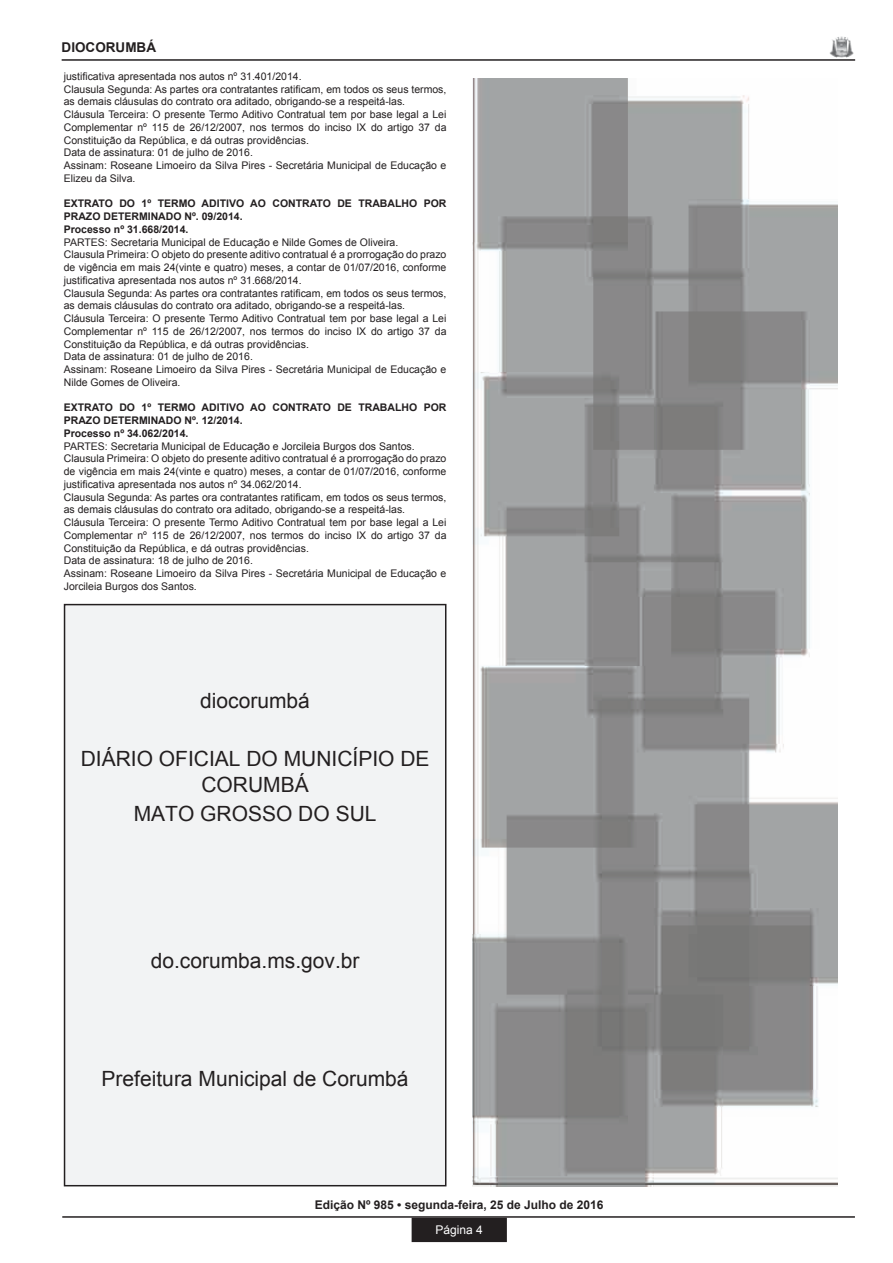
<style>
.page{position:relative;width:893px;height:1263px;background:#fff}
.page>*{position:absolute;margin:0;border:0;box-sizing:border-box;transform-origin:0 0}
.t1{font:21px/25.2px "Arial";color:#231f20;text-align:center}
.t2{font:700 13.5px "Arial";color:#231f20}
.t3{font:700 12px "Arial";color:#231f20}
.t4{font:12px "Arial";color:#fff}
.t5{font:10.5px/12.8px "Arial";color:#231f20}
.t6{font:700 10.5px/12.8px "Arial";color:#231f20}
</style>
<div class="page">
<div style="left:65px;top:605px;width:381px;height:581px;background:#f2f3f4"></div>
<div style="left:64px;top:604px;width:382px;height:582px;border:2px solid #231f20"></div>
<img style="left:472px;top:79px;width:365px;height:1107px">
<div style="left:412px;top:1218px;width:94px;height:23px;background:#231f20"></div>
<div style="left:412px;top:1218px;width:95px;height:24px;border:2px solid #231f20"></div>
<hr style="left:62px;top:1216px;width:793px;height:2px;background:#231f20">
<img style="left:830px;top:36px;width:23px;height:21px">
<hr style="left:62px;top:59px;width:793px;height:2px;background:#231f20">
<p class="t2" style="left:62px;top:38px;width:96px">DIOCORUMBÁ</p>
<p class="t5" style="left:64px;top:70px;width:384px">justificativa apresentada nos autos nº 31.401/2014.<br>Clausula Segunda: As partes ora contratantes ratificam, em todos os seus termos, as demais cláusulas do contrato ora aditado, obrigando-se a respeitá-las.<br>Cláusula Terceira: O presente Termo Aditivo Contratual tem por base legal a Lei Complementar nº 115 de 26/12/2007, nos termos do inciso IX do artigo 37 da Constituição da República, e dá outras providências.<br>Data de assinatura: 01 de julho de 2016.<br>Assinam: Roseane Limoeiro da Silva Pires - Secretária Municipal de Educação e Elizeu da Silva.</p>
<p class="t6" style="left:64px;top:198px;width:384px">EXTRATO DO 1º TERMO ADITIVO AO CONTRATO DE TRABALHO POR<br>PRAZO DETERMINADO Nº. 09/2014.<br>Processo nº 31.668/2014.</p>
<p class="t5" style="left:64px;top:236px;width:384px">PARTES: Secretaria Municipal de Educação e Nilde Gomes de Oliveira.<br>Clausula Primeira: O objeto do presente aditivo contratual é a prorrogação do prazo de vigência em mais 24(vinte e quatro) meses, a contar de 01/07/2016, conforme justificativa apresentada nos autos nº 31.668/2014.<br>Clausula Segunda: As partes ora contratantes ratificam, em todos os seus termos, as demais cláusulas do contrato ora aditado, obrigando-se a respeitá-las.<br>Cláusula Terceira: O presente Termo Aditivo Contratual tem por base legal a Lei Complementar nº 115 de 26/12/2007, nos termos do inciso IX do artigo 37 da Constituição da República, e dá outras providências.<br>Data de assinatura: 01 de julho de 2016.<br>Assinam: Roseane Limoeiro da Silva Pires - Secretária Municipal de Educação e Nilde Gomes de Oliveira.</p>
<p class="t6" style="left:64px;top:402px;width:384px">EXTRATO DO 1º TERMO ADITIVO AO CONTRATO DE TRABALHO POR<br>PRAZO DETERMINADO Nº. 12/2014.<br>Processo nº 34.062/2014.</p>
<p class="t5" style="left:64px;top:440px;width:384px">PARTES: Secretaria Municipal de Educação e Jorcileia Burgos dos Santos.<br>Clausula Primeira: O objeto do presente aditivo contratual é a prorrogação do prazo de vigência em mais 24(vinte e quatro) meses, a contar de 01/07/2016, conforme justificativa apresentada nos autos nº 34.062/2014.<br>Clausula Segunda: As partes ora contratantes ratificam, em todos os seus termos, as demais cláusulas do contrato ora aditado, obrigando-se a respeitá-las.<br>Cláusula Terceira: O presente Termo Aditivo Contratual tem por base legal a Lei Complementar nº 115 de 26/12/2007, nos termos do inciso IX do artigo 37 da Constituição da República, e dá outras providências.<br>Data de assinatura: 18 de julho de 2016.<br>Assinam: Roseane Limoeiro da Silva Pires - Secretária Municipal de Educação e Jorcileia Burgos dos Santos.</p>
<h1 class="t1" style="left:200px;top:688px;width:111px">diocorumbá</h1>
<h1 class="t1" style="left:81px;top:747px;width:350px">DIÁRIO OFICIAL DO MUNICÍPIO DE<br>CORUMBÁ</h1>
<h1 class="t1" style="left:134px;top:801px;width:244px">MATO GROSSO DO SUL</h1>
<h1 class="t1" style="left:151px;top:948px;width:210px">do.corumba.ms.gov.br</h1>
<h1 class="t1" style="left:102px;top:1066px;width:308px">Prefeitura Municipal de Corumbá</h1>
<p class="t3" style="left:315px;top:1196px;width:290px">Edição Nº 985 • segunda-feira, 25 de Julho de 2016</p>
<p class="t4" style="left:436px;top:1222px;width:49px">Página 4</p>
</div>
